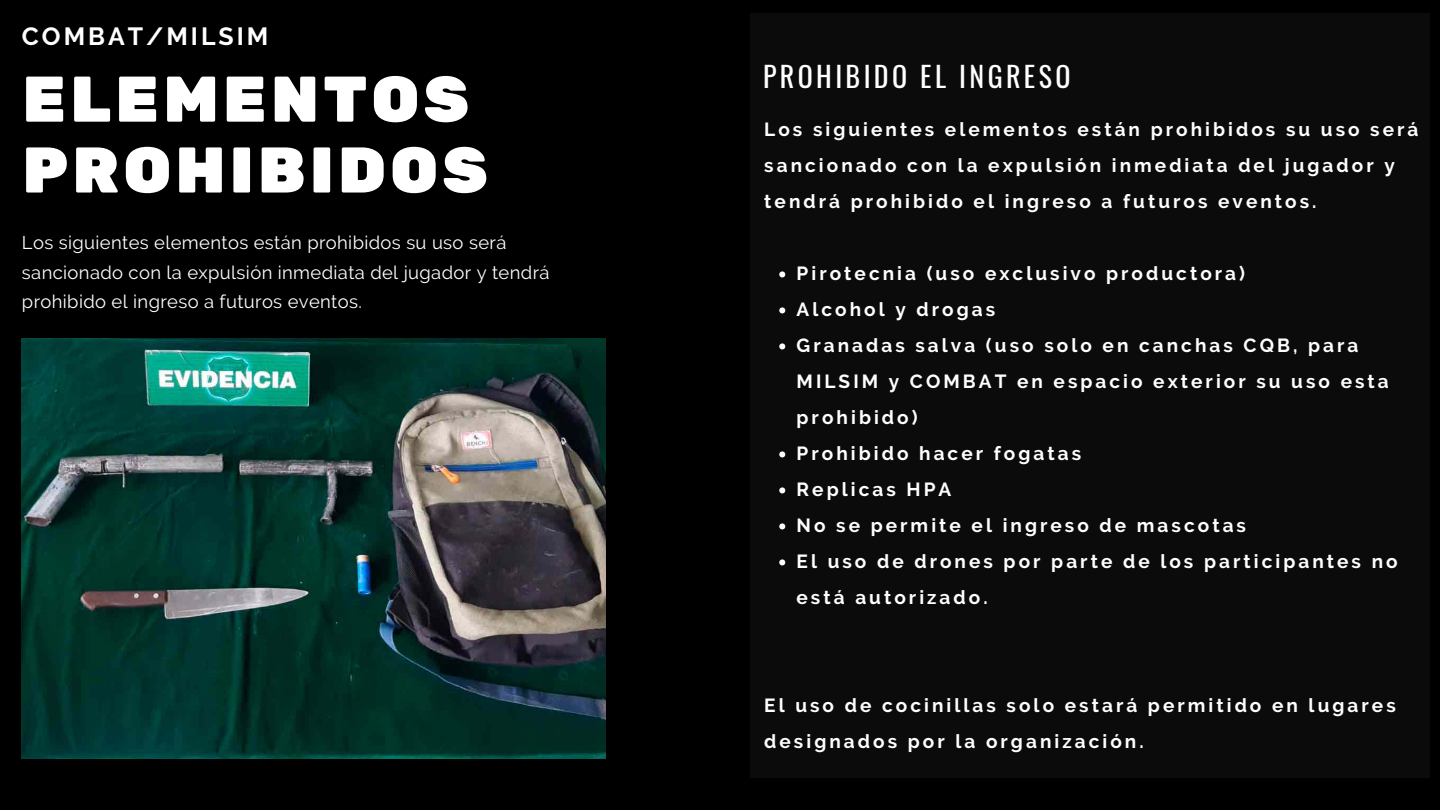
<style>
.page{position:relative;width:1440px;height:810px;background:#000}
.page>*{position:absolute;margin:0;border:0;box-sizing:border-box;transform-origin:0 0}
.t1{font:64.4px/70.9px "Rubik One";letter-spacing:.05em;color:#fff}
.t2{font:28px "Oswald";letter-spacing:.12em;color:#fff}
.t3{font:700 24.8px "Raleway";letter-spacing:.12em;color:#fff}
.t4{font:700 19px/36px "Raleway";letter-spacing:.16em;color:#fff}
.t5{font:18.4px/29.4px "Raleway";letter-spacing:.02em;color:#fff}
</style>
<div class="page">
<img style="left:22px;top:338px;width:583px;height:421px">
<div style="left:751px;top:13px;width:679px;height:765px;background:#0b0b0b"></div>
<svg style="left:779px;top:271px;width:6px;height:6px"></svg>
<svg style="left:779px;top:307px;width:6px;height:6px"></svg>
<svg style="left:779px;top:343px;width:6px;height:6px"></svg>
<svg style="left:779px;top:451px;width:6px;height:6px"></svg>
<svg style="left:779px;top:487px;width:6px;height:6px"></svg>
<svg style="left:779px;top:523px;width:6px;height:6px"></svg>
<svg style="left:779px;top:559px;width:6px;height:6px"></svg>
<p class="t3" style="left:22px;top:21px;width:248px">COMBAT/MILSIM</p>
<p class="t1" style="left:22px;top:66px;width:468px">ELEMENTOS<br>PROHIBIDOS</p>
<p class="t5" style="left:22px;top:228px;width:529px">Los siguientes elementos están prohibidos su uso será sancionado con la expulsión inmediata del jugador y tendrá prohibido el ingreso a futuros eventos.</p>
<p class="t2" style="left:763px;top:55px;width:309px">PROHIBIDO EL INGRESO</p>
<p class="t4" style="left:764px;top:112px;width:656px">Los siguientes elementos están prohibidos su uso será sancionado con la expulsión inmediata del jugador y tendrá prohibido el ingreso a futuros eventos.</p>
<p class="t4" style="left:797px;top:256px;width:450px">Pirotecnia (uso exclusivo productora)</p>
<p class="t4" style="left:797px;top:292px;width:200px">Alcohol y drogas</p>
<p class="t4" style="left:797px;top:328px;width:594px">Granadas salva (uso solo en canchas CQB, para<br>MILSIM y COMBAT en espacio exterior su uso esta prohibido)</p>
<p class="t4" style="left:797px;top:436px;width:286px">Prohibido hacer fogatas</p>
<p class="t4" style="left:797px;top:472px;width:156px">Replicas HPA</p>
<p class="t4" style="left:797px;top:508px;width:451px">No se permite el ingreso de mascotas</p>
<p class="t4" style="left:797px;top:544px;width:603px">El uso de drones por parte de los participantes no está autorizado.</p>
<p class="t4" style="left:764px;top:688px;width:633px">El uso de cocinillas solo estará permitido en lugares designados por la organización.</p>
</div>
